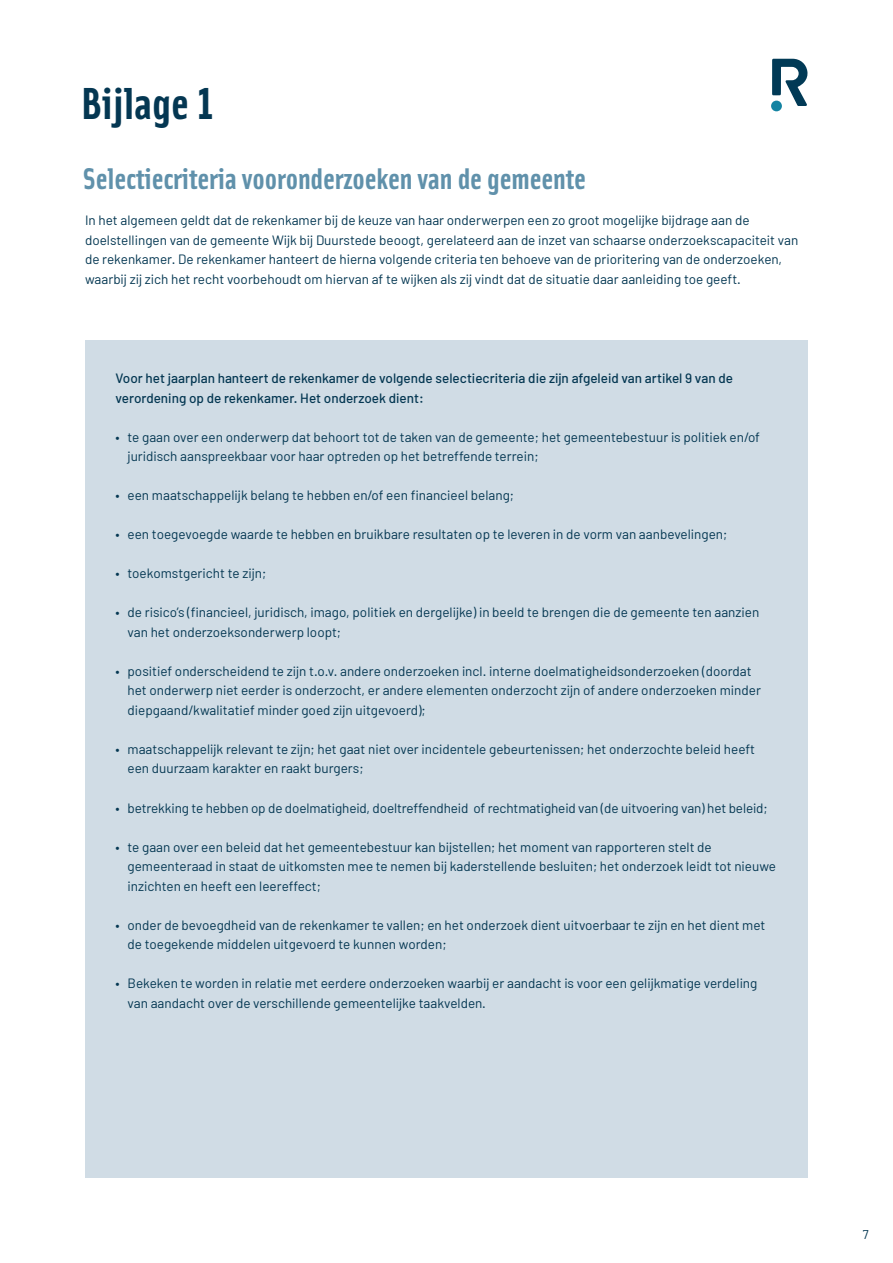
<style>
.page{position:relative;width:893px;height:1263px;background:#fff}
.page>*{position:absolute;margin:0;border:0;box-sizing:border-box;transform-origin:0 0}
.t1{font:700 45px "Solex OT";color:#043752}
.t2{font:700 30px "Solex OT";letter-spacing:-.005em;color:#6091ab}
.t3{font:13.5px/19.5px "Barlow";color:#043752}
.t4{font:500 13.5px/19.5px "Barlow";color:#043752}
.t5{font:12.75px "Barlow";color:#043752}
</style>
<div class="page">
<div style="left:86px;top:340px;width:722px;height:838px;background:#d0dce5"></div>
<svg style="left:772px;top:59px;width:36px;height:47px"></svg>
<div style="left:771px;top:101px;width:11px;height:10px;background:#1383a2;border-radius:50%"></div>
<h1 class="t1" style="left:81px;top:74px;width:135px">Bijlage 1</h1>
<h2 class="t2" style="left:83px;top:159px;width:505px">Selectiecriteria vooronderzoeken van de gemeente</h2>
<p class="t3" style="left:85px;top:210px;width:715px">In het algemeen geldt dat de rekenkamer bij de keuze van haar onderwerpen een zo groot mogelijke bijdrage aan de doelstellingen van de gemeente Wijk bij Duurstede beoogt, gerelateerd aan de inzet van schaarse onderzoekscapaciteit van de rekenkamer. De rekenkamer hanteert de hierna volgende criteria ten behoeve van de prioritering van de onderzoeken, waarbij zij zich het recht voorbehoudt om hiervan af te wijken als zij vindt dat de situatie daar aanleiding toe geeft.</p>
<p class="t4" style="left:116px;top:369px;width:619px">Voor het jaarplan hanteert de rekenkamer de volgende selectiecriteria die zijn afgeleid van artikel 9 van de verordening op de rekenkamer. Het onderzoek dient:</p>
<p class="t3" style="left:128px;top:427px;width:634px;text-indent:-12px">• te gaan over een onderwerp dat behoort tot de taken van de gemeente; het gemeentebestuur is politiek en/of juridisch aanspreekbaar voor haar optreden op het betreffende terrein;</p>
<p class="t3" style="left:116px;top:485px;width:400px">• een maatschappelijk belang te hebben en/of een financieel belang;</p>
<p class="t3" style="left:116px;top:524px;width:613px">• een toegevoegde waarde te hebben en bruikbare resultaten op te leveren in de vorm van aanbevelingen;</p>
<p class="t3" style="left:116px;top:563px;width:152px">• toekomstgericht te zijn;</p>
<p class="t3" style="left:128px;top:602px;width:633px;text-indent:-12px">• de risico’s (financieel, juridisch, imago, politiek en dergelijke) in beeld te brengen die de gemeente ten aanzien van het onderzoeksonderwerp loopt;</p>
<p class="t3" style="left:128px;top:661px;width:635px;text-indent:-12px">• positief onderscheidend te zijn t.o.v. andere onderzoeken incl. interne doelmatigheidsonderzoeken (doordat het onderwerp niet eerder is onderzocht, er andere elementen onderzocht zijn of andere onderzoeken minder diepgaand/kwalitatief minder goed zijn uitgevoerd);</p>
<p class="t3" style="left:128px;top:739px;width:629px;text-indent:-12px">• maatschappelijk relevant te zijn; het gaat niet over incidentele gebeurtenissen; het onderzochte beleid heeft een duurzaam karakter en raakt burgers;</p>
<p class="t3" style="left:116px;top:797px;width:654px">• betrekking te hebben op de doelmatigheid, doeltreffendheid of rechtmatigheid van (de uitvoering van) het beleid;</p>
<p class="t3" style="left:128px;top:836px;width:650px;text-indent:-12px">• te gaan over een beleid dat het gemeentebestuur kan bijstellen; het moment van rapporteren stelt de gemeenteraad in staat de uitkomsten mee te nemen bij kaderstellende besluiten; het onderzoek leidt tot nieuwe inzichten en heeft een leereffect;</p>
<p class="t3" style="left:128px;top:914px;width:639px;text-indent:-12px">• onder de bevoegdheid van de rekenkamer te vallen; en het onderzoek dient uitvoerbaar te zijn en het dient met de toegekende middelen uitgevoerd te kunnen worden;</p>
<p class="t3" style="left:128px;top:973px;width:631px;text-indent:-12px">• Bekeken te worden in relatie met eerdere onderzoeken waarbij er aandacht is voor een gelijkmatige verdeling van aandacht over de verschillende gemeentelijke taakvelden.</p>
<p class="t5" style="left:863px;top:1226px;width:7px">7</p>
</div>
